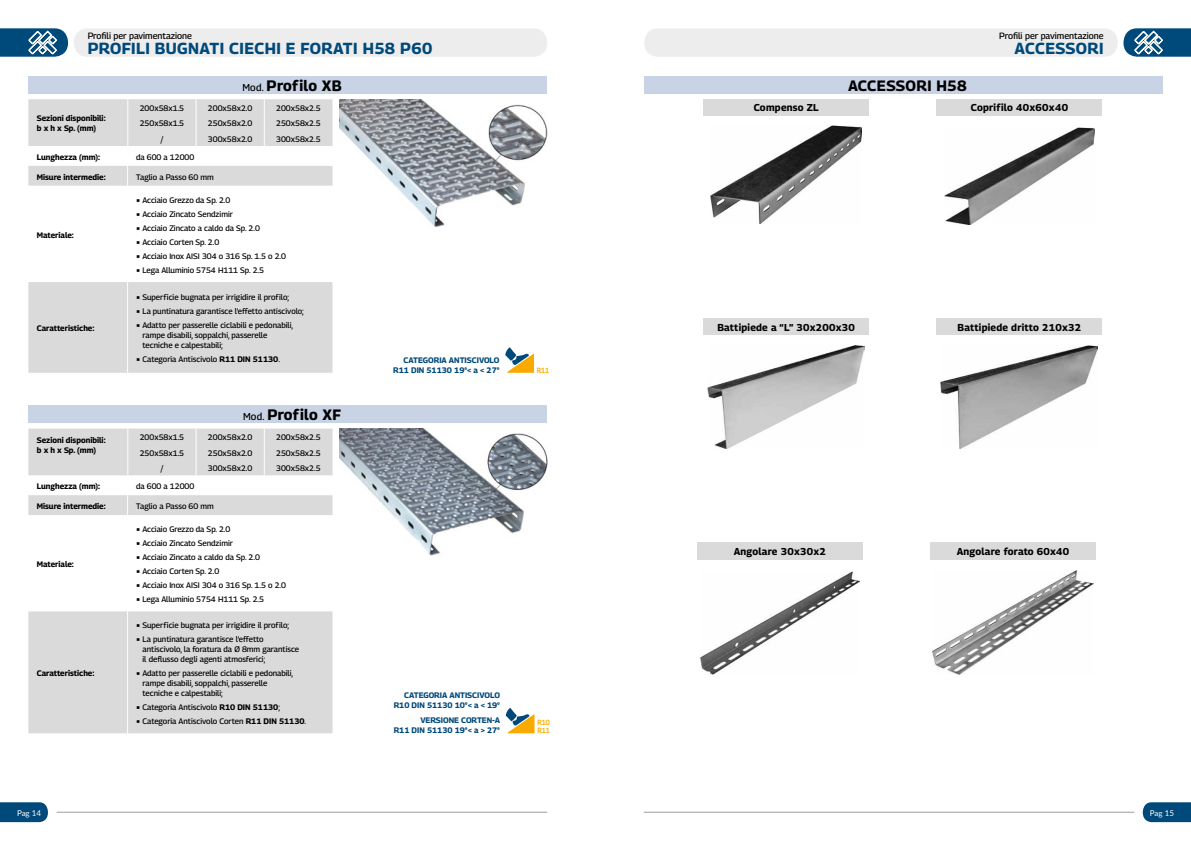
<style>
.page{position:relative;width:1191px;height:842px;background:#fff}
.page>*{position:absolute;margin:0;border:0;box-sizing:border-box;transform-origin:0 0}
.t1{font:700 16px "Georama";letter-spacing:.025em;color:#00497b}
.t2{font:700 15px "Georama";letter-spacing:.025em;color:#000}
.t3{font:700 10px "Georama";letter-spacing:.025em;color:#000}
.t4{font:500 9px "Georama";color:#000}
.t5{font:500 8px/10px "Georama";color:#000}
.t6{font:700 8px/10px "Georama";color:#000}
.t7{font:700 8px/10px "Georama";color:#00497b;text-align:right}
.t8{font:8px "Lato";color:#fff}
.t9{font:600 7.5px/8px "Georama";color:#f8aa00;scale:.85 1}
.s1{font-weight:500;font-size:10px}
.s2{font-weight:700}
</style>
<div class="page">
<svg style="left:1142px;top:802px;width:49px;height:20px"></svg>
<svg style="left:0;top:802px;width:48px;height:20px"></svg>
<hr style="left:57px;top:812px;width:490px;height:1px;background:#9d9d9c">
<hr style="left:643px;top:812px;width:491px;height:1px;background:#9d9d9c">
<div style="left:74px;top:28px;width:473px;height:29px;background:#ededed;border-radius:13px"></div>
<div style="left:644px;top:28px;width:473px;height:29px;background:#ededed;border-radius:13px"></div>
<svg style="left:0;top:28px;width:68px;height:29px"></svg>
<svg style="left:1123px;top:28px;width:68px;height:29px"></svg>
<img style="left:339px;top:99px;width:209px;height:128px">
<img style="left:340px;top:429px;width:208px;height:127px">
<div style="left:28px;top:77px;width:519px;height:17px;background:#c8d3e5"></div>
<div style="left:28px;top:406px;width:519px;height:17px;background:#c8d3e5"></div>
<div style="left:28px;top:282px;width:304px;height:91px;background:#dadada"></div>
<hr style="left:127px;top:282px;width:1px;height:91px;background:#fff">
<div style="left:28px;top:611px;width:304px;height:122px;background:#dadada"></div>
<hr style="left:127px;top:611px;width:1px;height:122px;background:#fff">
<svg style="left:28px;top:99px;width:304px;height:87px"></svg>
<svg style="left:28px;top:429px;width:304px;height:86px"></svg>
<svg style="left:505px;top:347px;width:29px;height:26px"></svg>
<svg style="left:506px;top:708px;width:28px;height:25px"></svg>
<div style="left:643px;top:77px;width:519px;height:17px;background:#c8d3e5"></div>
<div style="left:703px;top:99px;width:166px;height:17px;background:#dadada"></div>
<div style="left:936px;top:318px;width:166px;height:17px;background:#dadada"></div>
<div style="left:936px;top:99px;width:166px;height:17px;background:#dadada"></div>
<div style="left:697px;top:543px;width:165px;height:17px;background:#dadada"></div>
<div style="left:703px;top:318px;width:166px;height:17px;background:#dadada"></div>
<div style="left:930px;top:543px;width:166px;height:17px;background:#dadada"></div>
<img style="left:711px;top:126px;width:150px;height:97px">
<img style="left:941px;top:346px;width:157px;height:102px">
<img style="left:944px;top:127px;width:150px;height:98px">
<img style="left:700px;top:572px;width:159px;height:102px">
<img style="left:707px;top:345px;width:158px;height:104px">
<img style="left:932px;top:571px;width:161px;height:104px">
<p class="t4" style="left:88px;top:30px;width:106px">Profili per pavimentazione</p>
<h1 class="t1" style="left:88px;top:37px;width:346px">PROFILI BUGNATI CIECHI E FORATI H58 P60</h1>
<h2 class="t2" style="left:242px;top:75px;width:101px"><span class="s1">Mod.</span> Profilo XB</h2>
<p class="t6" style="left:37px;top:113px;width:70px">Sezioni disponibili: b x h x Sp. (mm)</p>
<p class="t5" style="left:140px;top:103px;width:46px">200x58x1.5</p>
<p class="t5" style="left:208px;top:103px;width:46px">200x58x2.0</p>
<p class="t5" style="left:276px;top:103px;width:46px">200x58x2.5</p>
<p class="t5" style="left:140px;top:118px;width:46px">250x58x1.5</p>
<p class="t5" style="left:208px;top:118px;width:46px">250x58x2.0</p>
<p class="t5" style="left:276px;top:118px;width:46px">250x58x2.5</p>
<p class="t5" style="left:160px;top:134px;width:5px">/</p>
<p class="t5" style="left:208px;top:134px;width:46px">300x58x2.0</p>
<p class="t5" style="left:276px;top:134px;width:46px">300x58x2.5</p>
<p class="t6" style="left:37px;top:152px;width:65px">Lunghezza (mm):</p>
<p class="t5" style="left:136px;top:152px;width:60px">da 600 a 12000</p>
<p class="t6" style="left:37px;top:172px;width:70px">Misure intermedie:</p>
<p class="t5" style="left:136px;top:172px;width:79px">Taglio a Passo 60 mm</p>
<p class="t6" style="left:37px;top:230px;width:38px">Materiale:</p>
<p class="t6" style="left:37px;top:323px;width:59px">Caratteristiche:</p>
<p class="t5" style="left:136px;top:195px;width:96px">■ Acciaio Grezzo da Sp. 2.0</p>
<p class="t5" style="left:136px;top:209px;width:98px">■ Acciaio Zincato Sendzimir</p>
<p class="t5" style="left:136px;top:223px;width:125px">■ Acciaio Zincato a caldo da Sp. 2.0</p>
<p class="t5" style="left:136px;top:237px;width:85px">■ Acciaio Corten Sp. 2.0</p>
<p class="t5" style="left:136px;top:251px;width:151px">■ Acciaio Inox AISI 304 o 316 Sp. 1.5 o 2.0</p>
<p class="t5" style="left:136px;top:265px;width:129px">■ Lega Alluminio 5754 H111 Sp. 2.5</p>
<p class="t5" style="left:136px;top:292px;width:154px">■ Superficie bugnata per irrigidire il profilo;</p>
<p class="t5" style="left:136px;top:306px;width:169px">■ La puntinatura garantisce l’effetto antiscivolo;</p>
<p class="t5" style="left:142px;top:320px;width:152px;text-indent:-6px">■ Adatto per passerelle ciclabili e pedonabili, rampe disabili, soppalchi, passerelle tecniche e calpestabili;</p>
<p class="t5" style="left:136px;top:354px;width:145px">■ Categoria Antiscivolo <span class="s2">R11 DIN 51130</span>.</p>
<h2 class="t2" style="left:243px;top:404px;width:100px"><span class="s1">Mod.</span> Profilo XF</h2>
<p class="t6" style="left:37px;top:435px;width:70px">Sezioni disponibili: b x h x Sp. (mm)</p>
<p class="t5" style="left:140px;top:432px;width:46px">200x58x1.5</p>
<p class="t5" style="left:208px;top:432px;width:46px">200x58x2.0</p>
<p class="t5" style="left:276px;top:432px;width:46px">200x58x2.5</p>
<p class="t5" style="left:140px;top:448px;width:46px">250x58x1.5</p>
<p class="t5" style="left:208px;top:448px;width:46px">250x58x2.0</p>
<p class="t5" style="left:276px;top:448px;width:46px">250x58x2.5</p>
<p class="t5" style="left:160px;top:463px;width:5px">/</p>
<p class="t5" style="left:208px;top:463px;width:46px">300x58x2.0</p>
<p class="t5" style="left:276px;top:463px;width:46px">300x58x2.5</p>
<p class="t6" style="left:37px;top:481px;width:65px">Lunghezza (mm):</p>
<p class="t5" style="left:136px;top:481px;width:60px">da 600 a 12000</p>
<p class="t6" style="left:37px;top:501px;width:70px">Misure intermedie:</p>
<p class="t5" style="left:136px;top:501px;width:79px">Taglio a Passo 60 mm</p>
<p class="t6" style="left:37px;top:559px;width:38px">Materiale:</p>
<p class="t6" style="left:37px;top:668px;width:59px">Caratteristiche:</p>
<p class="t5" style="left:136px;top:524px;width:96px">■ Acciaio Grezzo da Sp. 2.0</p>
<p class="t5" style="left:136px;top:538px;width:98px">■ Acciaio Zincato Sendzimir</p>
<p class="t5" style="left:136px;top:552px;width:125px">■ Acciaio Zincato a caldo da Sp. 2.0</p>
<p class="t5" style="left:136px;top:566px;width:85px">■ Acciaio Corten Sp. 2.0</p>
<p class="t5" style="left:136px;top:580px;width:151px">■ Acciaio Inox AISI 304 o 316 Sp. 1.5 o 2.0</p>
<p class="t5" style="left:136px;top:594px;width:129px">■ Lega Alluminio 5754 H111 Sp. 2.5</p>
<p class="t5" style="left:136px;top:620px;width:154px">■ Superficie bugnata per irrigidire il profilo;</p>
<p class="t5" style="left:142px;top:634px;width:158px;text-indent:-6px">■ La puntinatura garantisce l’effetto antiscivolo, la foratura da Ø 8mm garantisce il deflusso degli agenti atmosferici;</p>
<p class="t5" style="left:142px;top:668px;width:152px;text-indent:-6px">■ Adatto per passerelle ciclabili e pedonabili, rampe disabili, soppalchi, passerelle tecniche e calpestabili;</p>
<p class="t5" style="left:136px;top:702px;width:145px">■ Categoria Antiscivolo <span class="s2">R10 DIN 51130</span>;</p>
<p class="t5" style="left:136px;top:716px;width:172px">■ Categoria Antiscivolo Corten <span class="s2">R11 DIN 51130</span>.</p>
<p class="t7" style="left:393px;top:355px;width:108px">CATEGORIA ANTISCIVOLO<br>R11 DIN 51130 19°&lt; a &lt; 27°</p>
<p class="t7" style="left:394px;top:690px;width:108px">CATEGORIA ANTISCIVOLO<br>R10 DIN 51130 10°&lt; a &lt; 19°</p>
<p class="t7" style="left:394px;top:715px;width:108px">VERSIONE CORTEN-A<br>R11 DIN 51130 19°&lt; a &gt; 27°</p>
<p class="t9" style="left:537px;top:366px;width:16px">R11</p>
<p class="t9" style="left:537px;top:718px;width:16px">R10<br>R11</p>
<p class="t3" style="left:753px;top:101px;width:67px">Compenso ZL</p>
<h2 class="t2" style="left:848px;top:75px;width:120px">ACCESSORI H58</h2>
<p class="t4" style="left:999px;top:30px;width:106px">Profili per pavimentazione</p>
<h1 class="t1" style="left:1014px;top:37px;width:91px">ACCESSORI</h1>
<p class="t3" style="left:970px;top:101px;width:99px">Coprifilo 40x60x40</p>
<p class="t3" style="left:717px;top:320px;width:139px">Battipiede a “L” 30x200x30</p>
<p class="t3" style="left:733px;top:544px;width:94px">Angolare 30x30x2</p>
<p class="t3" style="left:957px;top:320px;width:125px">Battipiede dritto 210x32</p>
<p class="t3" style="left:956px;top:544px;width:114px">Angolare forato 60x40</p>
<p class="t8" style="left:17px;top:807px;width:26px">Pag 14</p>
<p class="t8" style="left:1149px;top:807px;width:26px">Pag 15</p>
</div>
